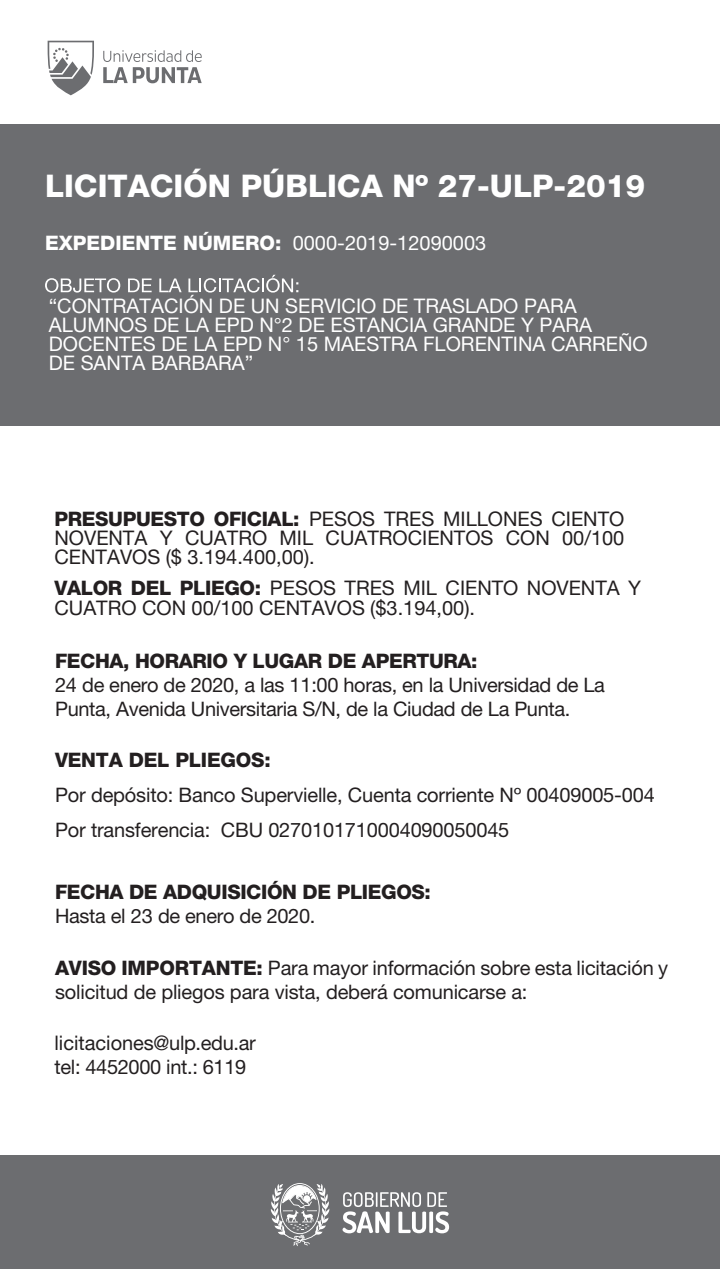
<style>
.page{position:relative;width:720px;height:1269px;background:#fff}
.page>*{position:absolute;margin:0;border:0;box-sizing:border-box;transform-origin:0 0}
.t1{font:800 31.25px "Helvetica Neue LT Std";color:#fff}
.t2{font:20px/24px "Helvetica Neue LT Std";letter-spacing:-.01em;color:#231f20}
.t3{font:20px/19px "Helvetica Neue LT Std";color:#fff}
.t4{font:800 20px "Helvetica Neue LT Std";letter-spacing:-.02em;color:#231f20}
.s1{font-weight:800}
</style>
<div class="page">
<div style="left:0;top:124px;width:719px;height:301px;background:#6c6d70"></div>
<div style="left:0;top:1155px;width:719px;height:114px;background:#6c6d70"></div>
<svg style="left:48px;top:41px;width:46px;height:54px"></svg>
<svg style="left:103px;top:50px;width:98px;height:33px"></svg>
<svg style="left:342px;top:1192px;width:107px;height:41px"></svg>
<svg style="left:271px;top:1183px;width:58px;height:63px"></svg>
<svg style="left:45px;top:278px;width:75px;height:14px"></svg>
<svg style="left:128px;top:278px;width:23px;height:14px"></svg>
<svg style="left:159px;top:278px;width:22px;height:14px"></svg>
<svg style="left:188px;top:275px;width:110px;height:17px"></svg>
<h1 class="t1" style="left:45px;top:167px;width:601px">LICITACIÓN PÚBLICA Nº 27-ULP-2019</h1>
<p class="t3" style="left:45px;top:233px;width:442px"><span class="s1">EXPEDIENTE NÚMERO:</span> 0000-2019-12090003</p>
<p class="t3" style="left:49px;top:299px;width:600px">“CONTRATACIÓN DE UN SERVICIO DE TRASLADO PARA ALUMNOS DE LA EPD N°2 DE ESTANCIA GRANDE Y PARA DOCENTES DE LA EPD N° 15 MAESTRA FLORENTINA CARREÑO DE SANTA BARBARA”</p>
<p class="t2" style="left:54px;top:512px;width:571px;line-height:19px;text-align:justify"><span class="s1">PRESUPUESTO OFICIAL:</span> PESOS TRES MILLONES CIENTO NOVENTA Y CUATRO MIL CUATROCIENTOS CON 00/100<br>CENTAVOS ($ 3.194.400,00).</p>
<p class="t2" style="left:54px;top:581px;width:588px;line-height:19.2px"><span class="s1">VALOR DEL PLIEGO:</span> PESOS TRES MIL CIENTO NOVENTA Y<br>CUATRO CON 00/100 CENTAVOS ($3.194,00).</p>
<p class="t4" style="left:55px;top:649px;width:424px">FECHA, HORARIO Y LUGAR DE APERTURA:</p>
<p class="t2" style="left:55px;top:673px;width:551px">24 de enero de 2020, a las 11:00 horas, en la Universidad de La<br>Punta, Avenida Universitaria S/N, de la Ciudad de La Punta.</p>
<p class="t4" style="left:55px;top:748px;width:217px">VENTA DEL PLIEGOS:</p>
<p class="t2" style="left:55px;top:777px;width:601px;line-height:35px">Por depósito: Banco Supervielle, Cuenta corriente Nº 00409005-004<br>Por transferencia: CBU 0270101710004090050045</p>
<p class="t4" style="left:55px;top:880px;width:377px">FECHA DE ADQUISICIÓN DE PLIEGOS:</p>
<p class="t2" style="left:55px;top:904px;width:262px">Hasta el 23 de enero de 2020.</p>
<p class="t2" style="left:55px;top:955px;width:614px"><span class="s1">AVISO IMPORTANTE:</span> Para mayor información sobre esta licitación y solicitud de pliegos para vista, deberá comunicarse a:</p>
<p class="t2" style="left:54px;top:1033px;width:203px">licitaciones@ulp.edu.ar tel: 4452000 int.: 6119</p>
</div>
